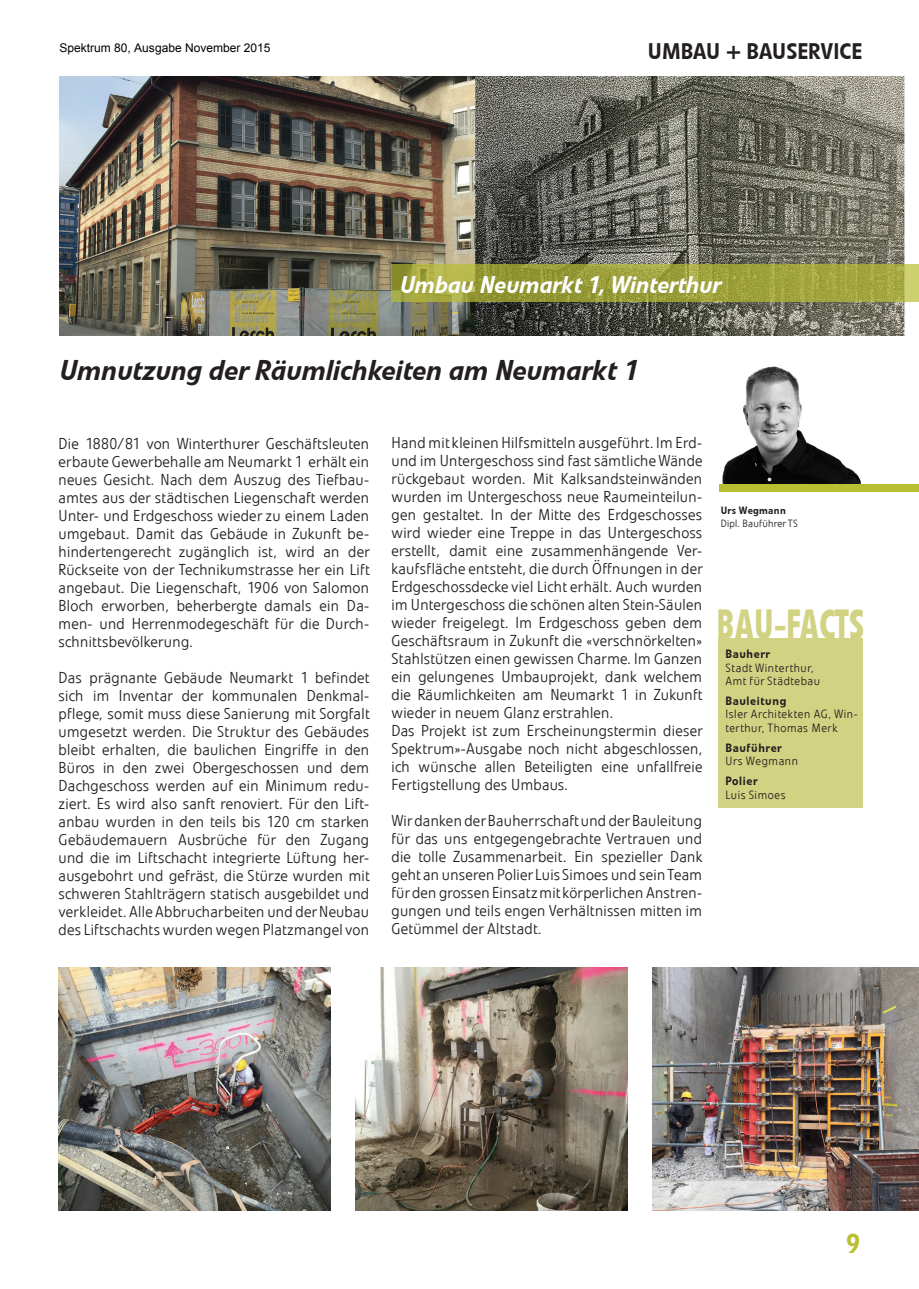
<style>
.page{position:relative;width:919px;height:1289px;background:#fff}
.page>*{position:absolute;margin:0;border:0;box-sizing:border-box;transform-origin:0 0}
.t1{font:700 42px "Evo BQ";color:#d2d382;scale:.7 1}
.t2{font:italic 500 28.5px "Evo BQ";color:#231f20}
.t3{font:500 27px "Evo BQ";color:#b9be33}
.t4{font:italic 500 24px "Evo BQ";color:#fff}
.t5{font:500 22.5px "Evo BQ";color:#231f20}
.t6{font:300 15.75px/18px "Evo BQ";letter-spacing:.02em;color:#231f20;text-align:justify}
.t7{font:300 12px/13.5px "Evo BQ";letter-spacing:.05em;color:#231f20}
.t8{font:500 12px "Evo BQ";letter-spacing:.05em;color:#231f20}
.t9{font:12px "Arial";color:#000}
.t10{font:300 10.5px "Evo BQ";letter-spacing:.025em;color:#231f20}
.t11{font:500 10.5px "Evo BQ";letter-spacing:.025em;color:#231f20}
</style>
<div class="page">
<img style="left:60px;top:77px;width:856px;height:258px">
<svg style="left:391px;top:265px;width:527px;height:37px;background:#9fa23e"></svg>
<div style="left:718px;top:638px;width:144px;height:169px;background:#d2d382"></div>
<img style="left:722px;top:366px;width:139px;height:118px">
<div style="left:719px;top:484px;width:199px;height:7px;background:#b9be33"></div>
<img style="left:59px;top:967px;width:271px;height:243px">
<img style="left:652px;top:967px;width:266px;height:243px">
<img style="left:355px;top:967px;width:272px;height:243px">
<p class="t9" style="left:60px;top:39px;width:212px">Spektrum 80, Ausgabe November 2015</p>
<h3 class="t5" style="left:648px;top:38px;width:216px">UMBAU + BAUSERVICE</h3>
<h3 class="t4" style="left:398px;top:270px;width:323px">Umbau Neumarkt 1, Winterthur</h3>
<h2 class="t2" style="left:58px;top:353px;width:580px">Umnutzung der Räumlichkeiten am Neumarkt 1</h2>
<p class="t6" style="left:59px;top:434px;width:313px">Die 1880/81 von Winterthurer Geschäftsleuten erbaute Gewerbehalle am Neumarkt 1 erhält ein neues Gesicht. Nach dem Auszug des Tiefbau&shy;amtes aus der städtischen Liegenschaft werden Unter- und Erdgeschoss wieder zu einem Laden umgebaut. Damit das Gebäude in Zukunft be&shy;hindertengerecht zugänglich ist, wird an der Rückseite von der Technikumstrasse her ein Lift angebaut. Die Liegenschaft, 1906 von Salomon Bloch erworben, beherbergte damals ein Da&shy;men- und Herrenmodegeschäft für die Durch&shy;schnittsbevölkerung.</p>
<p class="t6" style="left:59px;top:668px;width:313px">Das prägnante Gebäude Neumarkt 1 befindet sich im Inventar der kommunalen Denkmal&shy;pflege, somit muss diese Sanierung mit Sorgfalt umgesetzt werden. Die Struktur des Gebäudes bleibt erhalten, die baulichen Eingriffe in den Büros in den zwei Obergeschossen und dem Dachgeschoss werden auf ein Minimum redu&shy;ziert. Es wird also sanft renoviert. Für den Lift&shy;anbau wurden in den teils bis 120 cm starken Gebäudemauern Ausbrüche für den Zugang und die im Liftschacht integrierte Lüftung her&shy;ausgebohrt und gefräst, die Stürze wurden mit schweren Stahlträgern statisch ausgebildet und verkleidet. Alle Abbrucharbeiten und der Neubau des Liftschachts wurden wegen Platzmangel von</p>
<p class="t6" style="left:391px;top:433px;width:313px;text-align:left">Hand mit kleinen Hilfsmitteln ausgeführt. Im Erd&shy;und im Untergeschoss sind fast sämtliche Wände rückgebaut worden. Mit Kalksandsteinwänden wurden im Untergeschoss neue Raumeinteilun&shy;gen gestaltet. In der Mitte des Erdgeschosses wird wieder eine Treppe in das Untergeschoss erstellt, damit eine zusammenhängende Ver&shy;kaufsfläche entsteht, die durch Öffnungen in der Erdgeschossdecke viel Licht erhält. Auch wurden im Untergeschoss die schönen alten Stein-Säulen wieder freigelegt. Im Erdgeschoss geben dem Geschäftsraum in Zukunft die «verschnörkelten» Stahlstützen einen gewissen Charme. Im Ganzen ein gelungenes Umbauprojekt, dank welchem die Räumlichkeiten am Neumarkt 1 in Zukunft wieder in neuem Glanz erstrahlen.<br>Das Projekt ist zum Erscheinungstermin dieser Spektrum»-Ausgabe noch nicht abgeschlossen, ich wünsche allen Beteiligten eine unfallfreie Fertigstellung des Umbaus.</p>
<p class="t6" style="left:391px;top:812px;width:313px">Wir danken der Bauherrschaft und der Bauleitung für das uns entgegengebrachte Vertrauen und die tolle Zusammenarbeit. Ein spezieller Dank geht an unseren Polier Luis Simoes und sein Team für den grossen Einsatz mit körperlichen Anstren&shy;gungen und teils engen Verhältnissen mitten im Getümmel der Altstadt.</p>
<p class="t11" style="left:720px;top:504px;width:67px">Urs Wegmann</p>
<p class="t10" style="left:720px;top:517px;width:78px">Dipl. Bauführer TS</p>
<h1 class="t1" style="left:716px;top:598px;width:212px">BAU-FACTS</h1>
<p class="t8" style="left:725px;top:646px;width:46px">Bauherr</p>
<p class="t7" style="left:725px;top:660px;width:96px">Stadt Winterthur,<br>Amt für Städtebau</p>
<p class="t8" style="left:725px;top:693px;width:62px">Bauleitung</p>
<p class="t7" style="left:725px;top:707px;width:134px">Isler Architekten AG, Win&shy;terthur, Thomas Merk</p>
<p class="t8" style="left:725px;top:740px;width:58px">Bauführer</p>
<p class="t7" style="left:725px;top:754px;width:74px">Urs Wegmann</p>
<p class="t8" style="left:725px;top:773px;width:34px">Polier</p>
<p class="t7" style="left:725px;top:788px;width:62px">Luis Simoes</p>
<h3 class="t3" style="left:846px;top:1226px;width:16px">9</h3>
</div>
